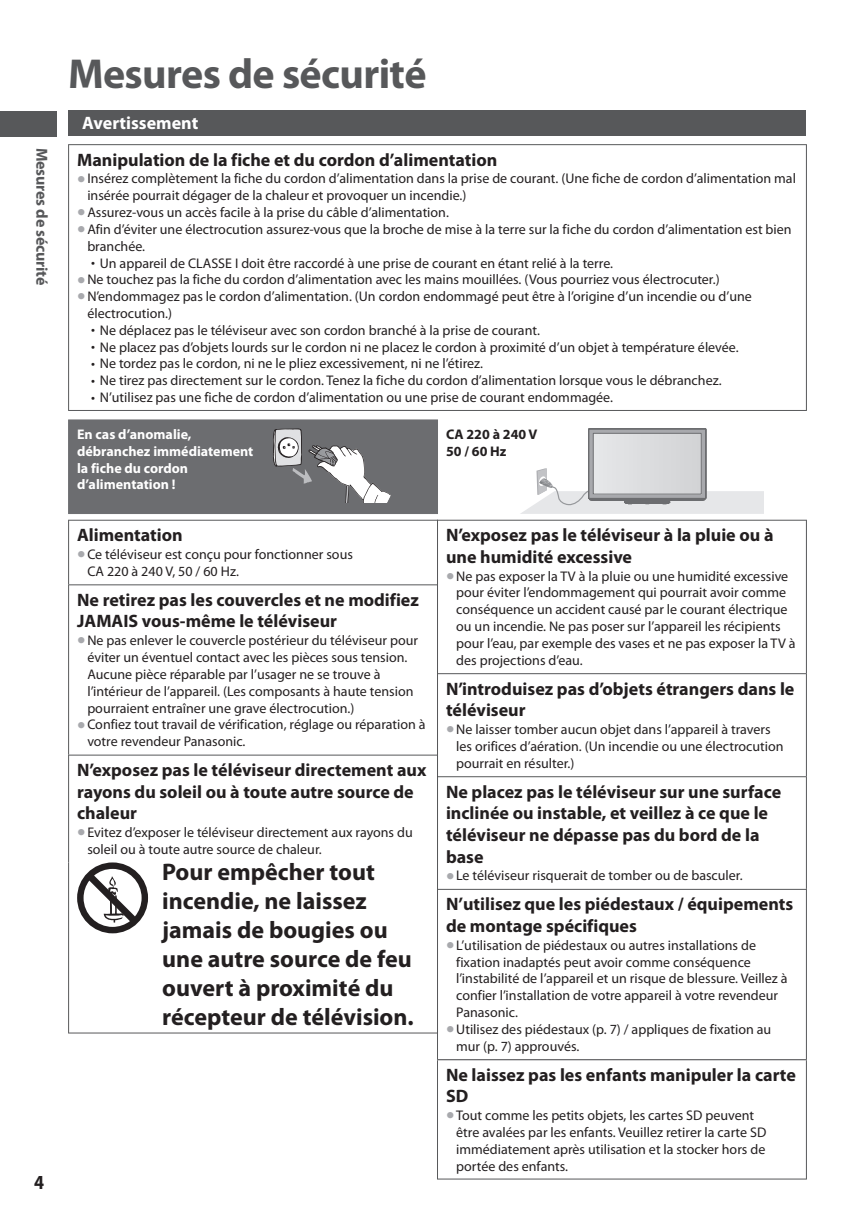
<style>
.page{position:relative;width:857px;height:1225px;background:#fff}
.page>*{position:absolute;margin:0;border:0;box-sizing:border-box;transform-origin:0 0}
.t1{font:700 42px "Myriad Pro";letter-spacing:-.015em;color:#57585a}
.t2{font:700 24px/28.8px "Myriad Pro";color:#231f20}
.t3{font:700 20px "Myriad Pro";color:#231f20;scale:.9 1}
.t4{font:700 18px/21.6px "Myriad Pro";color:#231f20}
.t5{font:700 18px "Myriad Pro";color:#fff}
.t6{font:700 16px "Myriad Pro";letter-spacing:-.01em;color:#57585a}
.t7{font:14px/16.8px "Myriad Pro";color:#231f20}
.t8{font:700 14px/16.8px "Myriad Pro";color:#fff}
.t9{font:700 14px/16.8px "Myriad Pro";color:#231f20}
.s1{font-size:30px;color:#a8a9ad}
</style>
<div class="page">
<div style="left:0;top:111px;width:57px;height:25px;background:#57585a"></div>
<div style="left:68px;top:111px;width:737px;height:25px;background:#57585a"></div>
<hr style="left:68px;top:144px;width:738px;height:1px;background:#57585a">
<hr style="left:68px;top:145px;width:1px;height:265px;background:#57585a">
<hr style="left:805px;top:145px;width:1px;height:265px;background:#57585a">
<hr style="left:68px;top:410px;width:738px;height:1px;background:#57585a">
<hr style="left:68px;top:513px;width:370px;height:1px;background:#6c6d70">
<hr style="left:68px;top:419px;width:196px;height:1px;background:#6c6d70">
<hr style="left:68px;top:420px;width:1px;height:93px;background:#6c6d70">
<hr style="left:264px;top:419px;width:174px;height:1px;background:#6c6d70">
<hr style="left:437px;top:420px;width:1px;height:93px;background:#6c6d70">
<svg style="left:69px;top:420px;width:368px;height:93px;background:#747578"></svg>
<svg style="left:522px;top:428px;width:241px;height:85px"></svg>
<hr style="left:68px;top:520px;width:370px;height:1px;background:#57585a">
<hr style="left:68px;top:521px;width:1px;height:63px;background:#57585a">
<hr style="left:68px;top:584px;width:370px;height:1px;background:#57585a">
<hr style="left:68px;top:585px;width:1px;height:169px;background:#57585a">
<hr style="left:68px;top:754px;width:86px;height:1px;background:#57585a">
<hr style="left:68px;top:755px;width:1px;height:107px;background:#57585a">
<hr style="left:154px;top:754px;width:284px;height:1px;background:#57585a">
<hr style="left:68px;top:862px;width:1px;height:170px;background:#57585a">
<hr style="left:68px;top:1032px;width:86px;height:1px;background:#57585a">
<hr style="left:154px;top:1032px;width:284px;height:1px;background:#57585a">
<svg style="left:77px;top:862px;width:71px;height:71px"></svg>
<hr style="left:437px;top:520px;width:369px;height:1px;background:#57585a">
<hr style="left:437px;top:521px;width:1px;height:152px;background:#57585a">
<hr style="left:805px;top:521px;width:1px;height:152px;background:#57585a">
<hr style="left:437px;top:673px;width:369px;height:1px;background:#57585a">
<hr style="left:437px;top:674px;width:1px;height:102px;background:#57585a">
<hr style="left:805px;top:674px;width:1px;height:102px;background:#57585a">
<hr style="left:437px;top:776px;width:369px;height:1px;background:#57585a">
<hr style="left:437px;top:777px;width:1px;height:112px;background:#57585a">
<hr style="left:805px;top:777px;width:1px;height:112px;background:#57585a">
<hr style="left:437px;top:889px;width:369px;height:1px;background:#57585a">
<hr style="left:437px;top:890px;width:1px;height:169px;background:#57585a">
<hr style="left:805px;top:890px;width:1px;height:169px;background:#57585a">
<hr style="left:437px;top:1059px;width:369px;height:1px;background:#57585a">
<hr style="left:437px;top:1060px;width:1px;height:118px;background:#57585a">
<hr style="left:805px;top:1060px;width:1px;height:118px;background:#57585a">
<hr style="left:437px;top:1178px;width:369px;height:1px;background:#57585a">
<p class="t6" style="left:48px;top:148px;width:139px;rotate:90deg">Mesures de sécurité</p>
<h3 class="t3" style="left:34px;top:1174px;width:13px">4</h3>
<h1 class="t1" style="left:68px;top:58px;width:360px">Mesures de sécurité</h1>
<p class="t5" style="left:82px;top:116px;width:117px">Avertissement</p>
<p class="t4" style="left:77px;top:150px;width:421px">Manipulation de la fiche et du cordon d’alimentation</p>
<p class="t7" style="left:87px;top:171px;width:709px;text-indent:-10px"><span class="s1">•</span> Insérez complètement la fiche du cordon d’alimentation dans la prise de courant. (Une fiche de cordon d’alimentation mal insérée pourrait dégager de la chaleur et provoquer un incendie.)</p>
<p class="t7" style="left:77px;top:205px;width:373px"><span class="s1">•</span> Assurez-vous un accès facile à la prise du câble d’alimentation.</p>
<p class="t7" style="left:87px;top:222px;width:705px;text-indent:-10px"><span class="s1">•</span> Afin d’éviter une électrocution assurez-vous que la broche de mise à la terre sur la fiche du cordon d’alimentation est bien branchée.</p>
<p class="t7" style="left:91px;top:255px;width:523px">• Un appareil de CLASSE I doit être raccordé à une prise de courant en étant relié à la terre.</p>
<p class="t7" style="left:77px;top:272px;width:643px"><span class="s1">•</span> Ne touchez pas la fiche du cordon d’alimentation avec les mains mouillées. (Vous pourriez vous électrocuter.)</p>
<p class="t7" style="left:87px;top:289px;width:665px;text-indent:-10px"><span class="s1">•</span> N’endommagez pas le cordon d’alimentation. (Un cordon endommagé peut être à l’origine d’un incendie ou d’une électrocution.)</p>
<p class="t7" style="left:91px;top:323px;width:450px">• Ne déplacez pas le téléviseur avec son cordon branché à la prise de courant.</p>
<p class="t7" style="left:91px;top:339px;width:648px">• Ne placez pas d’objets lourds sur le cordon ni ne placez le cordon à proximité d’un objet à température élevée.</p>
<p class="t7" style="left:91px;top:356px;width:393px">• Ne tordez pas le cordon, ni ne le pliez excessivement, ni ne l’étirez.</p>
<p class="t7" style="left:91px;top:373px;width:631px">• Ne tirez pas directement sur le cordon. Tenez la fiche du cordon d’alimentation lorsque vous le débranchez.</p>
<p class="t7" style="left:91px;top:390px;width:523px">• N’utilisez pas une fiche de cordon d’alimentation ou une prise de courant endommagée.</p>
<p class="t8" style="left:77px;top:427px;width:178px">En cas d’anomalie, débranchez immédiatement la fiche du cordon d’alimentation !</p>
<p class="t9" style="left:446px;top:427px;width:93px">CA 220 à 240 V<br>50 / 60 Hz</p>
<p class="t4" style="left:77px;top:526px;width:107px">Alimentation</p>
<p class="t7" style="left:87px;top:547px;width:267px;text-indent:-10px"><span class="s1">•</span> Ce téléviseur est conçu pour fonctionner sous<br>CA 220 à 240 V, 50 / 60 Hz.</p>
<p class="t4" style="left:77px;top:590px;width:343px">Ne retirez pas les couvercles et ne modifiez<br>JAMAIS vous-même le téléviseur</p>
<p class="t7" style="left:87px;top:633px;width:332px;text-indent:-10px"><span class="s1">•</span> Ne pas enlever le couvercle postérieur du téléviseur pour éviter un éventuel contact avec les pièces sous tension.<br>Aucune pièce réparable par l’usager ne se trouve à l’intérieur de l’appareil. (Les composants à haute tension pourraient entraîner une grave électrocution.)</p>
<p class="t7" style="left:87px;top:717px;width:339px;text-indent:-10px"><span class="s1">•</span> Confiez tout travail de vérification, réglage ou réparation à votre revendeur Panasonic.</p>
<p class="t4" style="left:77px;top:761px;width:350px">N’exposez pas le téléviseur directement aux rayons du soleil ou à toute autre source de chaleur</p>
<p class="t7" style="left:87px;top:825px;width:327px;text-indent:-10px"><span class="s1">•</span> Evitez d’exposer le téléviseur directement aux rayons du soleil ou à toute autre source de chaleur.</p>
<h2 class="t2" style="left:162px;top:860px;width:253px">Pour empêcher tout incendie, ne laissez jamais de bougies ou une autre source de feu ouvert à proximité du récepteur de télévision.</h2>
<p class="t4" style="left:446px;top:526px;width:329px">N’exposez pas le téléviseur à la pluie ou à une humidité excessive</p>
<p class="t7" style="left:456px;top:568px;width:341px;text-indent:-10px"><span class="s1">•</span> Ne pas exposer la TV à la pluie ou une humidité excessive pour éviter l’endommagement qui pourrait avoir comme conséquence un accident causé par le courant électrique ou un incendie. Ne pas poser sur l’appareil les récipients pour l’eau, par exemple des vases et ne pas exposer la TV à des projections d’eau.</p>
<p class="t4" style="left:446px;top:679px;width:350px">N’introduisez pas d’objets étrangers dans le téléviseur</p>
<p class="t7" style="left:456px;top:722px;width:328px;text-indent:-10px"><span class="s1">•</span> Ne laisser tomber aucun objet dans l’appareil à travers les orifices d’aération. (Un incendie ou une électrocution pourrait en résulter.)</p>
<p class="t4" style="left:446px;top:782px;width:336px">Ne placez pas le téléviseur sur une surface inclinée ou instable, et veillez à ce que le téléviseur ne dépasse pas du bord de la base</p>
<p class="t7" style="left:446px;top:868px;width:298px"><span class="s1">•</span> Le téléviseur risquerait de tomber ou de basculer.</p>
<p class="t4" style="left:446px;top:895px;width:348px">N’utilisez que les piédestaux / équipements de montage spécifiques</p>
<p class="t7" style="left:456px;top:937px;width:333px;text-indent:-10px"><span class="s1">•</span> L’utilisation de piédestaux ou autres installations de fixation inadaptés peut avoir comme conséquence l’instabilité de l’appareil et un risque de blessure. Veillez à confier l’installation de votre appareil à votre revendeur Panasonic.</p>
<p class="t7" style="left:456px;top:1021px;width:316px;text-indent:-10px"><span class="s1">•</span> Utilisez des piédestaux (p. 7) / appliques de fixation au mur (p. 7) approuvés.</p>
<p class="t4" style="left:446px;top:1065px;width:351px">Ne laissez pas les enfants manipuler la carte<br>SD</p>
<p class="t7" style="left:456px;top:1108px;width:311px;text-indent:-10px"><span class="s1">•</span> Tout comme les petits objets, les cartes SD peuvent être avalées par les enfants. Veuillez retirer la carte SD immédiatement après utilisation et la stocker hors de portée des enfants.</p>
</div>
